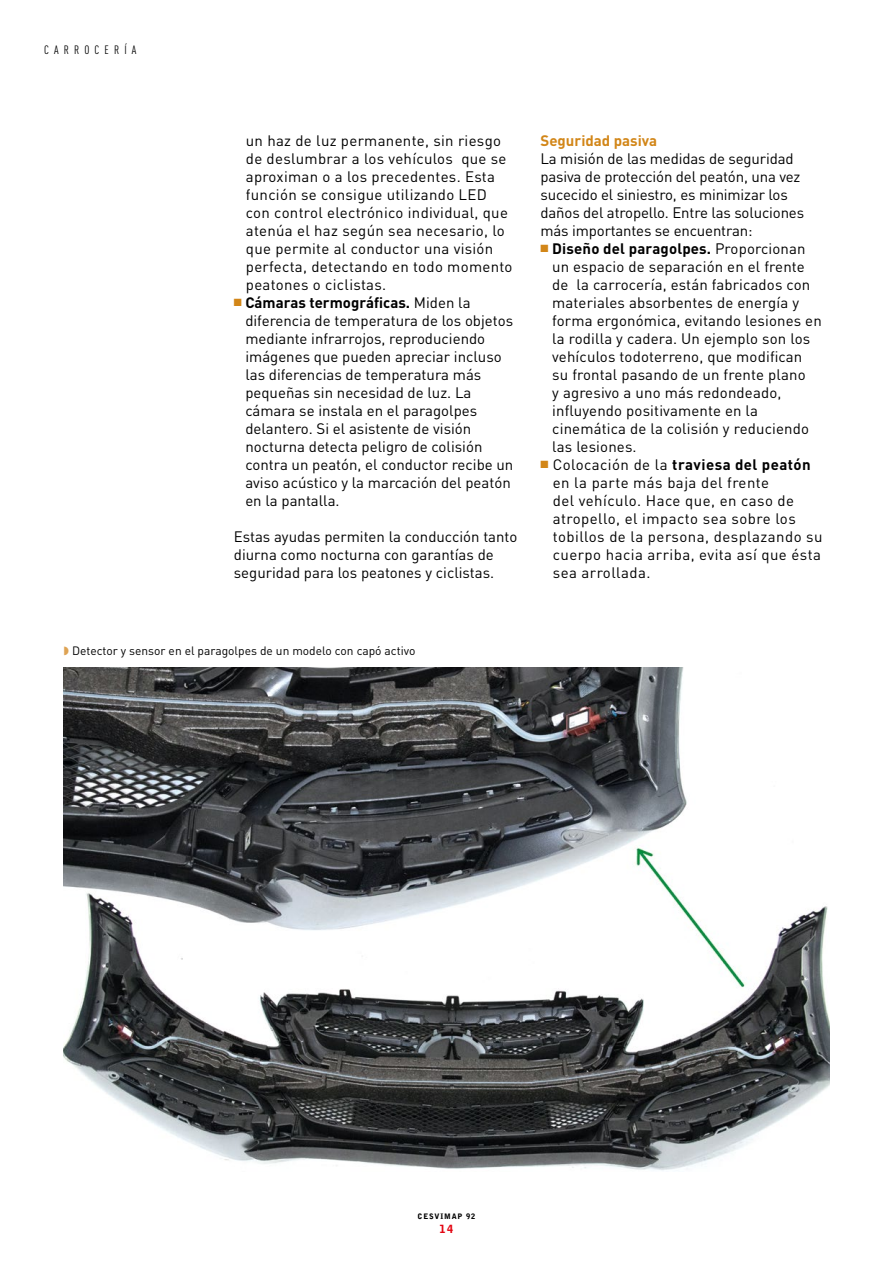
<style>
.page{position:relative;width:893px;height:1263px;background:#fff}
.page>*{position:absolute;margin:0;border:0;box-sizing:border-box;transform-origin:0 0}
.t1{font:15px/18px "DIN";color:#000}
.t2{font:15px/18px "DIN";letter-spacing:.02em;color:#000}
.t3{font:15px/18px "DIN";letter-spacing:.03em;color:#000}
.t4{font:700 15px "DIN";color:#d28618}
.t5{font:12px "DIN";color:#000}
.t6{font:12px "DIN Cond";letter-spacing:.43em;color:#000}
.t7{font:900 11.25px "Bell Gothic";color:#e30613}
.t8{font:900 7.5px "Bell Gothic";letter-spacing:.11em;color:#000}
.s1{color:#d28618}
.s2{font-weight:700}
</style>
<div class="page">
<img style="left:64px;top:668px;width:765px;height:503px">
<p class="t6" style="left:44px;top:42px;width:94px">CARROCERÍA</p>
<p class="t2" style="left:246px;top:131px;width:268px">un haz de luz permanente, sin riesgo de deslumbrar a los vehículos que se aproximan o a los precedentes. Esta función se consigue utilizando LED con control electrónico individual, que atenúa el haz según sea necesario, lo que permite al conductor una visión perfecta, detectando en todo momento peatones o ciclistas.</p>
<p class="t1" style="left:245px;top:293px;width:270px;text-indent:-11px"><span class="s1">■</span> <span class="s2">Cámaras termográficas.</span> Miden la diferencia de temperatura de los objetos mediante infrarrojos, reproduciendo imágenes que pueden apreciar incluso las diferencias de temperatura más pequeñas sin necesidad de luz. La cámara se instala en el paragolpes delantero. Si el asistente de visión nocturna detecta peligro de colisión contra un peatón, el conductor recibe un aviso acústico y la marcación del peatón en la pantalla.</p>
<p class="t1" style="left:234px;top:527px;width:285px">Estas ayudas permiten la conducción tanto diurna como nocturna con garantías de seguridad para los peatones y ciclistas.</p>
<p class="t4" style="left:541px;top:130px;width:118px">Seguridad pasiva</p>
<p class="t1" style="left:541px;top:149px;width:265px">La misión de las medidas de seguridad pasiva de protección del peatón, una vez sucecido el siniestro, es minimizar los daños del atropello. Entre las soluciones más importantes se encuentran:</p>
<p class="t1" style="left:552px;top:239px;width:271px;text-indent:-12px"><span class="s1">■</span> <span class="s2">Diseño del paragolpes.</span> Proporcionan un espacio de separación en el frente de la carrocería, están fabricados con materiales absorbentes de energía y forma ergonómica, evitando lesiones en la rodilla y cadera. Un ejemplo son los vehículos todoterreno, que modifican su frontal pasando de un frente plano<br>y agresivo a uno más redondeado, influyendo positivamente en la cinemática de la colisión y reduciendo las lesiones.</p>
<p class="t3" style="left:553px;top:455px;width:271px;text-indent:-12px"><span class="s1">■</span> Colocación de la <span class="s2">traviesa del peatón </span>en la parte más baja del frente<br>del vehículo. Hace que, en caso de atropello, el impacto sea sobre los tobillos de la persona, desplazando su cuerpo hacia arriba, evita así que ésta sea arrollada.</p>
<p class="t5" style="left:72px;top:643px;width:345px">Detector y sensor en el paragolpes de un modelo con capó activo</p>
<p class="t8" style="left:418px;top:1212px;width:59px">CESVIMAP 92</p>
<p class="t7" style="left:440px;top:1222px;width:15px">14</p>
</div>
